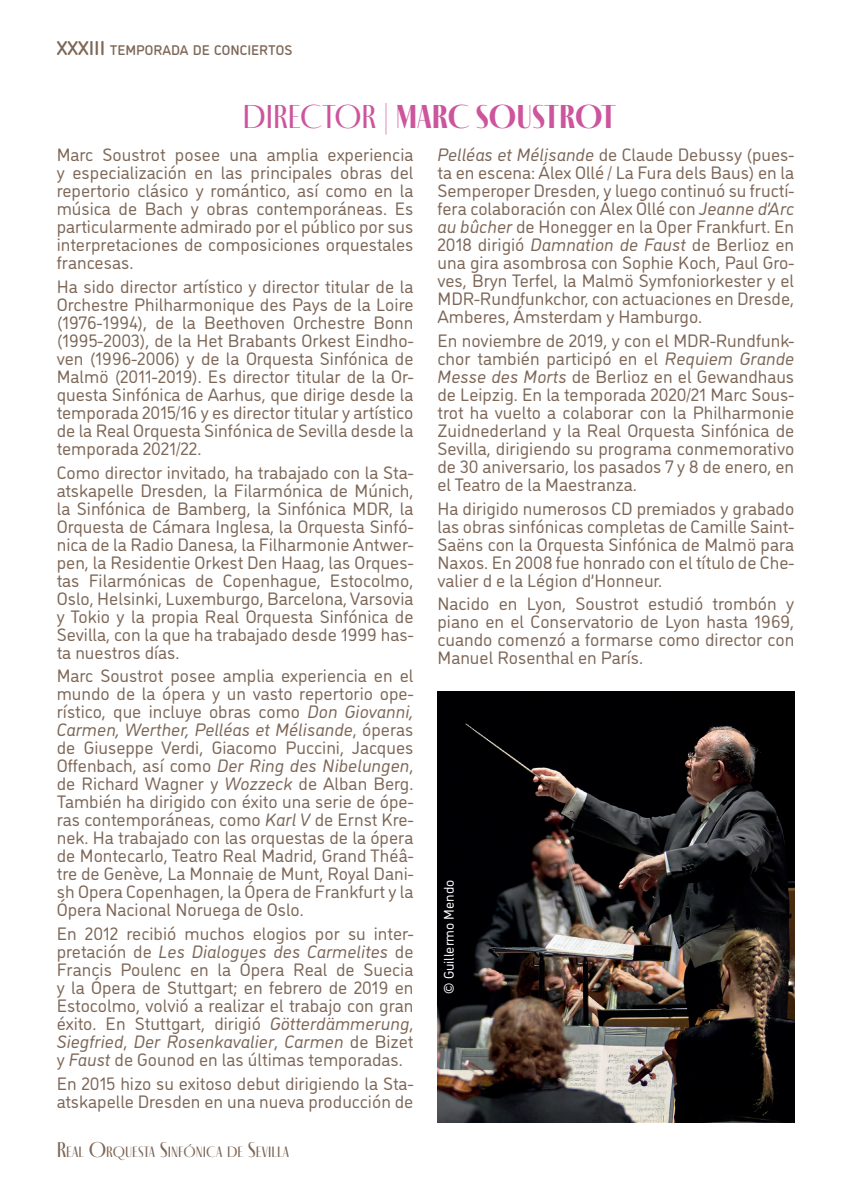
<style>
.page{position:relative;width:851px;height:1191px;background:#fff}
.page>*{position:absolute;margin:0;border:0;box-sizing:border-box;transform-origin:0 0}
.t1{font:700 34px "Fino Sans";color:#cc559d}
.TRIPA_PROGRAMA_22-23{font:18px/18px "DI Nosaur";color:#7d6757;text-align:justify}
.t2{font:15.4px "Fino Sans";color:#7d6757}
.t3{font:500 14px "DI Nosaur";color:#7d6757}
.t4{font:14px "DI Nosaur";color:#fff}
.s1{font-size:20px}
.s2{font-weight:400}
.s3{font-style:italic}
.s4{font-size:22px}
</style>
<div class="page">
<img style="left:437px;top:691px;width:357px;height:432px">
<p class="t3" style="left:57px;top:40px;width:237px"><span class="s1">XXXIII</span> TEMPORADA DE CONCI ERTOS</p>
<p class="t1" style="left:243px;top:96px;width:374px"><span class="s2">DIRECTOR |</span> MARC SOUSTROT</p>
<p class="TRIPA_PROGRAMA_22-23" style="left:57px;top:145px;width:358px">Marc Soustrot posee una amplia experiencia y especialización en las principales obras del repertorio clásico y romántico, así como en la música de Bach y obras contemporáneas. Es particularmente admirado por el público por sus interpretaciones de composiciones orquestales francesas.</p>
<p class="TRIPA_PROGRAMA_22-23" style="left:57px;top:276px;width:358px">Ha sido director artístico y director titular de la Orchestre Philharmonique des Pays de la Loire (1976-1994), de la Beethoven Orchestre Bonn (1995-2003), de la Het Brabants Orkest Eindho&shy;ven (1996-2006) y de la Orquesta Sinfónica de Malmö (2011-2019). Es director titular de la Or&shy;questa Sinfónica de Aarhus, que dirige desde la temporada 2015/16 y es director titular y artístico de la Real Orquesta Sinfónica de Sevilla desde la temporada 2021/22.</p>
<p class="TRIPA_PROGRAMA_22-23" style="left:57px;top:462px;width:358px">Como director invitado, ha trabajado con la Sta&shy;atskapelle Dresden, la Filarmónica de Múnich, la Sinfónica de Bamberg, la Sinfónica MDR, la Orquesta de Cámara Inglesa, la Orquesta Sinfó&shy;nica de la Radio Danesa, la Filharmonie Antwer&shy;pen, la Residentie Orkest Den Haag, las Orques&shy;tas Filarmónicas de Copenhague, Estocolmo, Oslo, Helsinki, Luxemburgo, Barcelona, Varsovia y Tokio y la propia Real Orquesta Sinfónica de Sevilla, con la que ha trabajado desde 1999 has&shy;ta nuestros días.</p>
<p class="TRIPA_PROGRAMA_22-23" style="left:57px;top:666px;width:358px">Marc Soustrot posee amplia experiencia en el mundo de la ópera y un vasto repertorio ope&shy;rístico, que incluye obras como <span class="s3">Don Giovanni, Carmen, Werther, Pelléas et Mélisande</span>, óperas de Giuseppe Verdi, Giacomo Puccini, Jacques Offenbach, así como <span class="s3">Der Ring des Nibelungen</span>, de Richard Wagner y <span class="s3">Wozzeck</span> de Alban Berg.<br>También ha dirigido con éxito una serie de ópe&shy;ras contemporáneas, como <span class="s3">Karl V</span> de Ernst Kre&shy;nek. Ha trabajado con las orquestas de la ópera de Montecarlo, Teatro Real Madrid, Grand Théâ&shy;tre de Genève, La Monnaie de Munt, Royal Dani&shy;sh Opera Copenhagen, la Ópera de Frankfurt y la Ópera Nacional Noruega de Oslo.</p>
<p class="TRIPA_PROGRAMA_22-23" style="left:57px;top:923px;width:358px">En 2012 recibió muchos elogios por su inter&shy;pretación de <span class="s3">Les Dialogues des Carmelites</span> de Francis Poulenc en la Ópera Real de Suecia y la Ópera de Stuttgart; en febrero de 2019 en Estocolmo, volvió a realizar el trabajo con gran éxito. En Stuttgart, dirigió <span class="s3">Götterdämmerung</span>, <span class="s3">Siegfried</span>, <span class="s3">Der Rosenkavalier</span>, <span class="s3">Carmen</span> de Bizet y <span class="s3">Faust</span> de Gounod en las últimas temporadas.</p>
<p class="TRIPA_PROGRAMA_22-23" style="left:57px;top:1073px;width:358px">En 2015 hizo su exitoso debut dirigiendo la Sta&shy;atskapelle Dresden en una nueva producción de</p>
<p class="t2" style="left:57px;top:1143px;width:234px"><span class="s4">R</span>EAL <span class="s4">O</span>RQUESTA <span class="s4">S</span>INFÓNICA DE <span class="s4">S</span>EVILLA</p>
<p class="TRIPA_PROGRAMA_22-23" style="left:437px;top:145px;width:358px"><span class="s3">Pelléas et Mélisande</span> de Claude Debussy (pues&shy;ta en escena: Álex Ollé / La Fura dels Baus) en la Semperoper Dresden, y luego continuó su fructí&shy;fera colaboración con Álex Ollé con <span class="s3">Jeanne d’Arc au bûcher</span> de Honegger en la Oper Frankfurt. En 2018 dirigió <span class="s3">Damnation de Faust</span> de Berlioz en una gira asombrosa con Sophie Koch, Paul Gro&shy;ves, Bryn Terfel, la Malmö Symfoniorkester y el MDR-Rundfunkchor, con actuaciones en Dresde, Amberes, Ámsterdam y Hamburgo.</p>
<p class="TRIPA_PROGRAMA_22-23" style="left:437px;top:330px;width:358px">En noviembre de 2019, y con el MDR-Rundfunk&shy;chor también participó en el <span class="s3">Requiem Grande Messe des Morts</span> de Berlioz en el Gewandhaus de Leipzig. En la temporada 2020/21 Marc Sous&shy;trot ha vuelto a colaborar con la Philharmonie Zuidnederland y la Real Orquesta Sinfónica de Sevilla, dirigiendo su programa conmemorativo de 30 aniversario, los pasados 7 y 8 de enero, en el Teatro de la Maestranza.</p>
<p class="TRIPA_PROGRAMA_22-23" style="left:437px;top:498px;width:358px">Ha dirigido numerosos CD premiados y grabado las obras sinfónicas completas de Camille Saint-Saëns con la Orquesta Sinfónica de Malmö para Naxos. En 2008 fue honrado con el título de Che&shy;valier d e la Légion d’Honneur.</p>
<p class="TRIPA_PROGRAMA_22-23" style="left:437px;top:594px;width:358px">Nacido en Lyon, Soustrot estudió trombón y piano en el Conservatorio de Lyon hasta 1969, cuando comenzó a formarse como director con Manuel Rosenthal en París.</p>
<p class="t4" style="left:439px;top:993px;width:116px;rotate:-90deg">© Guillermo Mendo</p>
</div>
